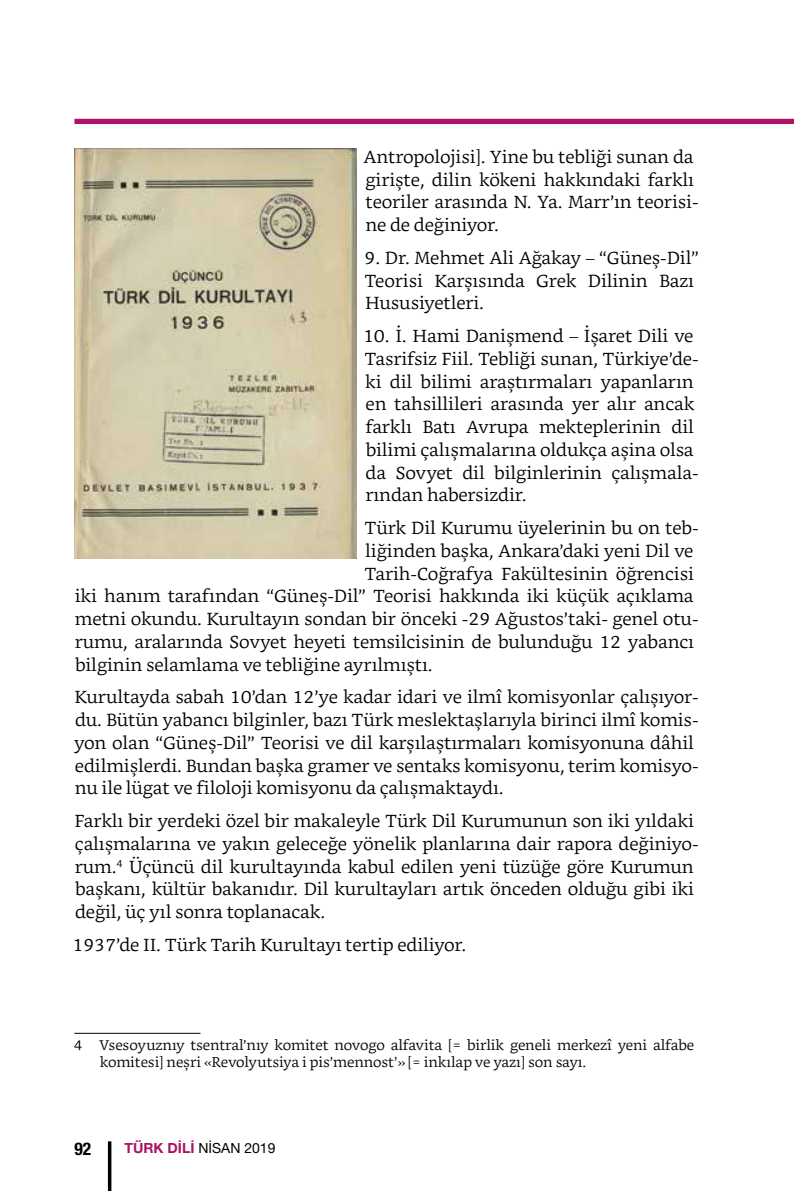
<style>
.page{position:relative;width:794px;height:1191px;background:#fff}
.page>*{position:absolute;margin:0;border:0;box-sizing:border-box;transform-origin:0 0}
.t1{font:300 17.5px/22.8px "Bookerly";color:#000}
.t2{font:700 condensed 17.5px "Helvetica Neue LT Pro";color:#000}
.t3{font:300 14px/16.8px "Bookerly";color:#000}
.t4{font:14px "Helvetica Neue LT Pro";color:#000}
.s1{font-weight:700;color:#ab1464}
</style>
<div class="page">
<div style="left:74px;top:119px;width:720px;height:5px;background:#ab1464"></div>
<hr style="left:108px;top:1141px;width:3px;height:50px;background:#000">
<hr style="left:74px;top:1032px;width:126px;height:1px;background:#000">
<img style="left:74px;top:149px;width:282px;height:409px">
<p class="t1" style="left:364px;top:145px;width:336px">Antropolojisi]. Yine bu tebliği sunan da girişte, dilin kökeni hakkındaki farklı teoriler arasında N. Ya. Marr’ın teorisi&shy;ne de değiniyor.</p>
<p class="t1" style="left:364px;top:246px;width:336px">9. Dr. Mehmet Ali Ağakay – “Güneş-Dil”<br>Teorisi Karşısında Grek Dilinin Bazı<br>Hususiyetleri.</p>
<p class="t1" style="left:363px;top:325px;width:337px">10. İ. Hami Danişmend – İşaret Dili ve Tasrifsiz Fiil. Tebliği sunan, Türkiye’de&shy;ki dil bilimi araştırmaları yapanların en tahsillileri arasında yer alır ancak farklı Batı Avrupa mekteplerinin dil bilimi çalışmalarına oldukça aşina olsa da Sovyet dil bilginlerinin çalışmala&shy;rından habersizdir.</p>
<p class="t1" style="left:364px;top:516px;width:336px">Türk Dil Kurumu üyelerinin bu on teb-</p>
<p class="t1" style="left:365px;top:539px;width:329px">liğinden başka, Ankara’daki yeni Dil ve</p>
<p class="t1" style="left:364px;top:562px;width:331px">Tarih-Coğrafya Fakültesinin öğrencisi</p>
<p class="t1" style="left:75px;top:585px;width:620px">iki hanım tarafından “Güneş-Dil” Teorisi hakkında iki küçük açıklama</p>
<p class="t1" style="left:75px;top:607px;width:625px">metni okundu. Kurultayın sondan bir önceki -29 Ağustos’taki- genel otu-</p>
<p class="t1" style="left:75px;top:630px;width:621px">rumu, aralarında Sovyet heyeti temsilcisinin de bulunduğu 12 yabancı</p>
<p class="t1" style="left:75px;top:653px;width:359px">bilginin selamlama ve tebliğine ayrılmıştı.</p>
<p class="t1" style="left:74px;top:686px;width:626px">Kurultayda sabah 10’dan 12’ye kadar idari ve ilmî komisyonlar çalışıyor&shy;du. Bütün yabancı bilginler, bazı Türk meslektaşlarıyla birinci ilmî komis&shy;yon olan “Güneş-Dil” Teorisi ve dil karşılaştırmaları komisyonuna dâhil edilmişlerdi. Bundan başka gramer ve sentaks komisyonu, terim komisyo&shy;nu ile lügat ve filoloji komisyonu da çalışmaktaydı.</p>
<p class="t1" style="left:74px;top:809px;width:625px">Farklı bir yerdeki özel bir makaleyle Türk Dil Kurumunun son iki yıldaki çalışmalarına ve yakın geleceğe yönelik planlarına dair rapora değiniyo&shy;rum.<sup>4</sup> Üçüncü dil kurultayında kabul edilen yeni tüzüğe göre Kurumun başkanı, kültür bakanıdır. Dil kurultayları artık önceden olduğu gibi iki değil, üç yıl sonra toplanacak.</p>
<p class="t1" style="left:72px;top:933px;width:395px">1937’de II. Türk Tarih Kurultayı tertip ediliyor.</p>
<p class="t3" style="left:100px;top:1037px;width:595px;text-indent:-26px">4 Vsesoyuznıy tsentral’nıy komitet novogo alfavita [= birlik geneli merkezî yeni alfabe komitesi] neşri «Revolyutsiya i pis’mennost’» [= inkılap ve yazı] son sayı.</p>
<p class="t2" style="left:74px;top:1138px;width:18px">92</p>
<p class="t4" style="left:125px;top:1139px;width:152px"><span class="s1">TÜRK DİLİ</span> NİSAN 2019</p>
</div>
